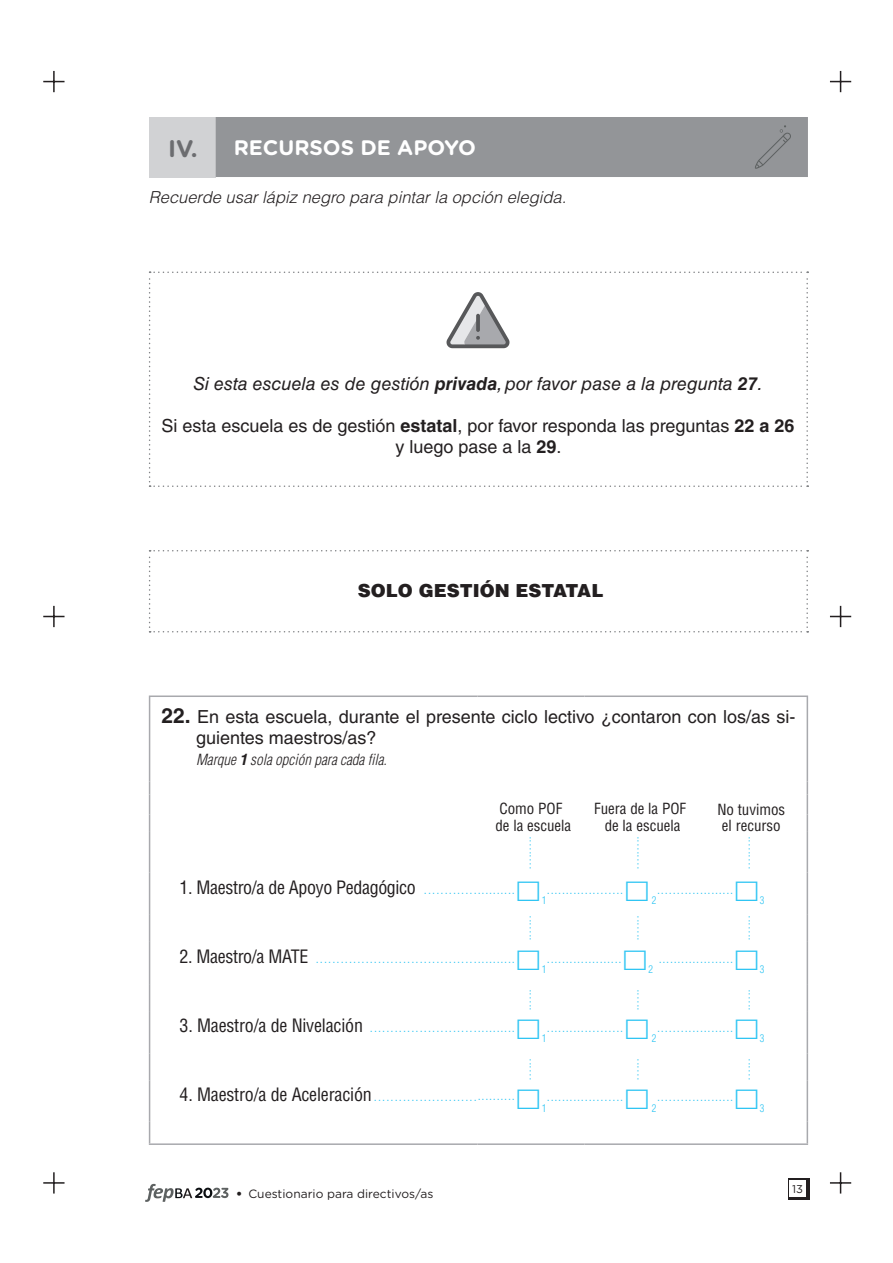
<style>
.page{position:relative;width:893px;height:1263px;background:#fff}
.page>*{position:absolute;margin:0;border:0;box-sizing:border-box;transform-origin:0 0}
.t1{font:700 21px "Gotham Rounded";color:#fff}
.t2{font:18px/21px "Helvetica LT Std";color:#231f20;text-align:center}
.t3{font:italic 18px "Helvetica LT Std";color:#231f20}
.t4{font:condensed 18px "Helvetica LT Std";letter-spacing:-.02em;color:#231f20}
.t5{font:900 18px "Helvetica LT Std";color:#231f20}
.t6{font:italic 300 16.5px "Helvetica LT Std";color:#231f20}
.t7{font:condensed 15px "Helvetica LT Std";color:#231f20}
.t8{font:italic 300 condensed 15px "Helvetica LT Std";color:#231f20}
.t9{font:300 13.5px "Helvetica LT Std";color:#30c5f3}
.t10{font:12px "Gotham Rounded";color:#231f20}
.t11{font:11.25px "Gotham Rounded";color:#231f20}
.t12{font:300 condensed 10.5px "Helvetica LT Std";color:#30c5f3}
.s1{font-size:24px;color:#6c6d70}
.s2{font-weight:700}
.s3{font-weight:700;font-size:21px}
.s4{font-weight:300;font-stretch:normal;font-size:13.5px;color:#30c5f3}
.s5{font-weight:400;font-stretch:condensed;font-size:18px;color:#231f20}
.s6{font-family:"Helvetica LT Std";font-weight:700}
</style>
<div class="page">
<div style="left:789px;top:1178px;width:21px;height:21px;background:#231f20"></div>
<div style="left:789px;top:1180px;width:17px;height:17px;background:#fff"></div>
<hr style="left:53px;top:606px;width:2px;height:21px;background:#231f20">
<svg style="left:43px;top:616px;width:22px;height:1px"></svg>
<hr style="left:53px;top:71px;width:2px;height:21px;background:#231f20">
<svg style="left:43px;top:81px;width:22px;height:1px"></svg>
<svg style="left:830px;top:71px;width:21px;height:21px"></svg>
<svg style="left:840px;top:1172px;width:1px;height:21px"></svg>
<hr style="left:830px;top:1182px;width:21px;height:2px;background:#231f20">
<hr style="left:53px;top:1172px;width:2px;height:21px;background:#231f20">
<hr style="left:43px;top:1182px;width:22px;height:2px;background:#231f20">
<svg style="left:830px;top:606px;width:21px;height:21px"></svg>
<svg style="left:145px;top:1184px;width:83px;height:18px"></svg>
<div style="left:149px;top:117px;width:67px;height:60px;background:#d1d2d4"></div>
<div style="left:216px;top:117px;width:592px;height:60px;background:#939598"></div>
<svg style="left:149px;top:272px;width:659px;height:215px"></svg>
<svg style="left:149px;top:550px;width:659px;height:82px"></svg>
<hr style="left:149px;top:695px;width:328px;height:2px;background:#a8a9ad">
<hr style="left:149px;top:697px;width:1px;height:85px;background:#a8a9ad">
<hr style="left:477px;top:695px;width:107px;height:2px;background:#a8a9ad">
<hr style="left:584px;top:695px;width:112px;height:2px;background:#a8a9ad">
<hr style="left:696px;top:695px;width:112px;height:2px;background:#a8a9ad">
<hr style="left:807px;top:697px;width:1px;height:85px;background:#a8a9ad">
<svg style="left:807px;top:782px;width:1px;height:49px"></svg>
<hr style="left:807px;top:873px;width:1px;height:42px;background:#a8a9ad">
<hr style="left:807px;top:942px;width:1px;height:42px;background:#a8a9ad">
<hr style="left:807px;top:1011px;width:1px;height:42px;background:#a8a9ad">
<hr style="left:807px;top:1080px;width:1px;height:42px;background:#a8a9ad">
<svg style="left:807px;top:1122px;width:1px;height:21px"></svg>
<hr style="left:807px;top:831px;width:1px;height:42px;background:#a8a9ad">
<svg style="left:807px;top:915px;width:1px;height:27px"></svg>
<svg style="left:807px;top:984px;width:1px;height:27px"></svg>
<svg style="left:807px;top:1053px;width:1px;height:27px"></svg>
<svg style="left:149px;top:782px;width:1px;height:49px"></svg>
<hr style="left:149px;top:831px;width:1px;height:42px;background:#a8a9ad">
<hr style="left:149px;top:873px;width:1px;height:42px;background:#a8a9ad">
<svg style="left:149px;top:915px;width:1px;height:27px"></svg>
<hr style="left:149px;top:942px;width:1px;height:42px;background:#a8a9ad">
<svg style="left:149px;top:984px;width:1px;height:27px"></svg>
<hr style="left:149px;top:1011px;width:1px;height:42px;background:#a8a9ad">
<svg style="left:149px;top:1053px;width:1px;height:27px"></svg>
<hr style="left:149px;top:1080px;width:1px;height:42px;background:#a8a9ad">
<svg style="left:149px;top:1122px;width:1px;height:21px"></svg>
<hr style="left:149px;top:1143px;width:328px;height:2px;background:#a8a9ad">
<hr style="left:477px;top:1143px;width:107px;height:2px;background:#a8a9ad">
<hr style="left:584px;top:1143px;width:112px;height:2px;background:#a8a9ad">
<hr style="left:696px;top:1143px;width:112px;height:2px;background:#a8a9ad">
<h1 class="t1" style="left:168px;top:133px;width:309px"><span class="s1">IV.</span> RECURSOS DE APOYO</h1>
<p class="t6" style="left:149px;top:186px;width:419px">Recuerde usar lápiz negro para pintar la opción elegida.</p>
<h2 class="t3" style="left:193px;top:373px;width:571px">Si esta escuela es de gestión <span class="s2">privada</span>, por favor pase a la pregunta <span class="s2">27</span>.</h2>
<h2 class="t2" style="left:162px;top:415px;width:634px">Si esta escuela es de gestión <span class="s2">estatal</span>, por favor responda las preguntas <span class="s2">22 a 26 </span>y luego pase a la <span class="s2">29</span>.</h2>
<h2 class="t5" style="left:358px;top:578px;width:247px">SOLO GESTIÓN ESTATAL</h2>
<h2 class="t2" style="left:196px;top:706px;width:601px;text-align:left;text-indent:-34px"><span class="s3">22.</span> En esta escuela, durante el presente ciclo lectivo ¿contaron con los/as si&shy;guientes maestros/as?</h2>
<p class="t8" style="left:196px;top:750px;width:192px">Marque <span class="s2">1</span> sola opción para cada fila.</p>
<p class="t7" style="left:499px;top:799px;width:64px">Como POF</p>
<p class="t7" style="left:594px;top:799px;width:94px">Fuera de la POF</p>
<p class="t7" style="left:717px;top:800px;width:69px">No tuvimos</p>
<p class="t7" style="left:495px;top:816px;width:77px">de la escuela</p>
<p class="t7" style="left:605px;top:816px;width:77px">de la escuela</p>
<p class="t7" style="left:722px;top:816px;width:60px">el recurso</p>
<p class="t9" style="left:543px;top:836px;width:35px;rotate:90deg">.........</p>
<p class="t9" style="left:651px;top:836px;width:35px;rotate:90deg">.........</p>
<p class="t9" style="left:762px;top:836px;width:35px;rotate:90deg">.........</p>
<h2 class="t4" style="left:180px;top:876px;width:337px">1. Maestro/a de Apoyo Pedagógico <span class="s4">.......................</span></h2>
<p class="t12" style="left:542px;top:894px;width:6px">1</p>
<p class="t9" style="left:547px;top:880px;width:79px">....................</p>
<p class="t9" style="left:657px;top:880px;width:78px">....................</p>
<p class="t12" style="left:652px;top:894px;width:6px">2</p>
<p class="t12" style="left:760px;top:894px;width:6px">3</p>
<p class="t9" style="left:180px;top:950px;width:337px"><span class="s5">2. Maestro/a MATE</span> .................................................</p>
<p class="t9" style="left:180px;top:1019px;width:337px"><span class="s5">3. Maestro/a de Nivelación</span> ....................................</p>
<p class="t9" style="left:180px;top:1087px;width:337px"><span class="s5">4. Maestro/a de Aceleración</span>...................................</p>
<p class="t9" style="left:543px;top:915px;width:28px;rotate:90deg">.......</p>
<p class="t9" style="left:651px;top:915px;width:28px;rotate:90deg">.......</p>
<p class="t9" style="left:762px;top:915px;width:28px;rotate:90deg">.......</p>
<p class="t9" style="left:547px;top:949px;width:77px">....................</p>
<p class="t9" style="left:658px;top:949px;width:77px">....................</p>
<p class="t12" style="left:542px;top:963px;width:6px">1</p>
<p class="t12" style="left:648px;top:963px;width:6px">2</p>
<p class="t12" style="left:760px;top:963px;width:6px">3</p>
<p class="t9" style="left:543px;top:988px;width:24px;rotate:90deg">......</p>
<p class="t9" style="left:651px;top:988px;width:24px;rotate:90deg">......</p>
<p class="t9" style="left:762px;top:988px;width:24px;rotate:90deg">......</p>
<p class="t9" style="left:547px;top:1019px;width:79px">....................</p>
<p class="t9" style="left:657px;top:1019px;width:78px">....................</p>
<p class="t12" style="left:542px;top:1032px;width:6px">1</p>
<p class="t12" style="left:652px;top:1032px;width:6px">2</p>
<p class="t12" style="left:760px;top:1032px;width:6px">3</p>
<p class="t9" style="left:543px;top:1058px;width:24px;rotate:90deg">......</p>
<p class="t9" style="left:651px;top:1058px;width:24px;rotate:90deg">......</p>
<p class="t9" style="left:762px;top:1058px;width:24px;rotate:90deg">......</p>
<p class="t9" style="left:547px;top:1088px;width:79px">....................</p>
<p class="t9" style="left:657px;top:1088px;width:78px">....................</p>
<p class="t12" style="left:542px;top:1101px;width:6px">1</p>
<p class="t12" style="left:652px;top:1101px;width:6px">2</p>
<p class="t12" style="left:760px;top:1101px;width:6px">3</p>
<p class="t10" style="left:237px;top:1185px;width:198px"><span class="s6">•</span> Cuestionario para directivos/as</p>
<p class="t11" style="left:792px;top:1181px;width:12px">13</p>
</div>
